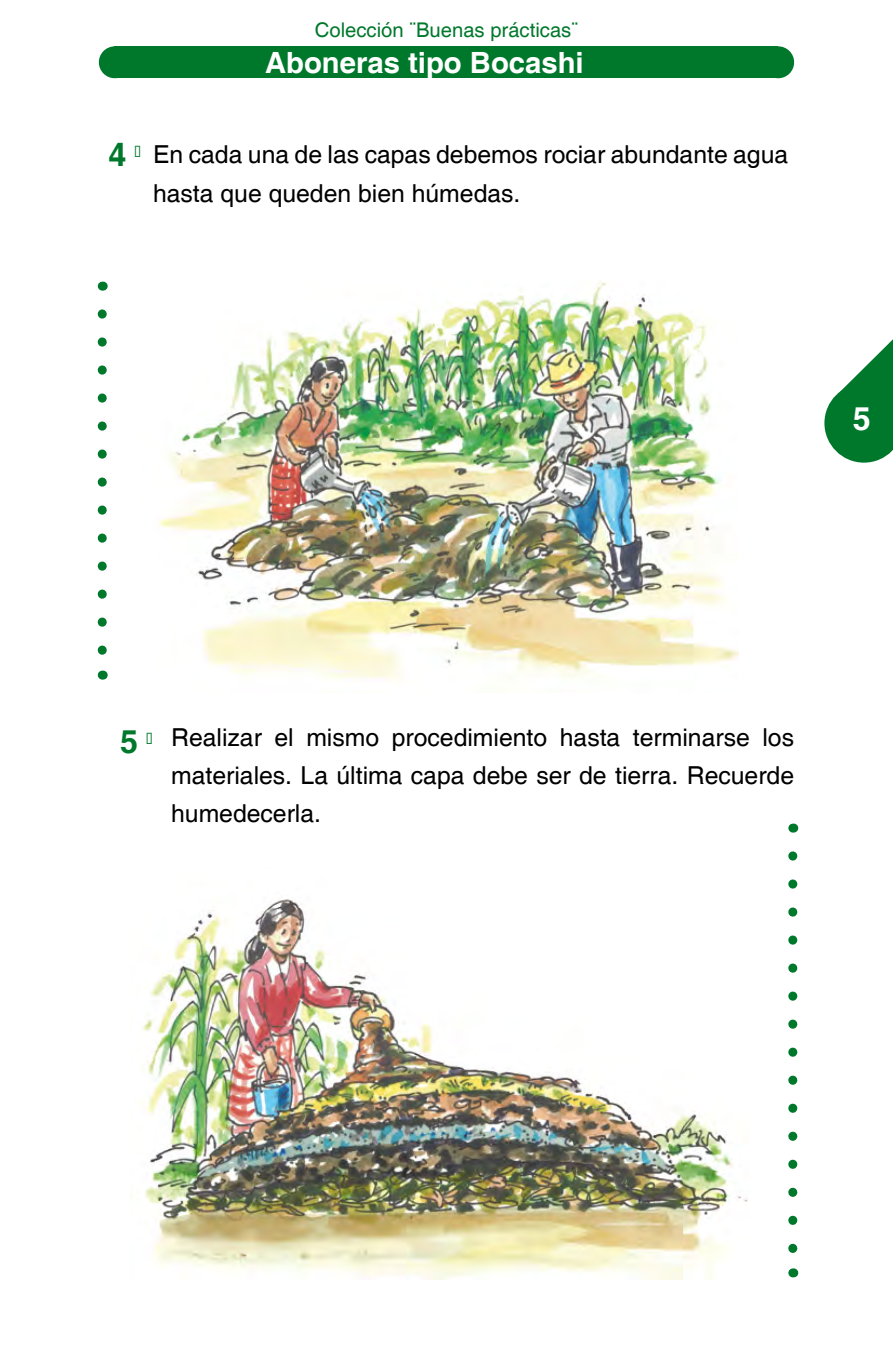
<style>
.page{position:relative;width:893px;height:1372px;background:#fff}
.page>*{position:absolute;margin:0;border:0;box-sizing:border-box;transform-origin:0 0}
.t1{font:700 32.18px "Helvetica";color:#00782c}
.t2{font:700 32.18px "Helvetica";color:#fff}
.t3{font:700 29.25px "Helvetica";color:#fff}
.t4{font:24.75px/38.2px "Helvetica";color:#000}
.t5{font:20.25px "Helvetica";color:#00782c}
</style>
<div class="page">
<svg style="left:98px;top:46px;width:19px;height:33px"></svg>
<svg style="left:776px;top:46px;width:19px;height:33px"></svg>
<div style="left:115px;top:46px;width:663px;height:32px;background:#00782c"></div>
<svg style="left:788px;top:855px;width:9px;height:398px"></svg>
<img style="left:159px;top:282px;width:579px;height:399px">
<img style="left:130px;top:899px;width:618px;height:380px">
<svg style="left:98px;top:314px;width:9px;height:341px"></svg>
<svg style="left:824px;top:339px;width:69px;height:123px"></svg>
<p class="t5" style="left:315px;top:18px;width:265px">Colección ¨Buenas prácticas¨</p>
<p class="t3" style="left:265px;top:44px;width:320px">Aboneras tipo Bocashi</p>
<h1 class="t1" style="left:108px;top:135px;width:34px">4 <sup>█</sup></h1>
<p class="t4" style="left:153px;top:136px;width:637px">En cada una de las capas debemos rociar abundante agua hasta que queden bien húmedas.</p>
<h1 class="t2" style="left:853px;top:398px;width:19px">5</h1>
<h1 class="t1" style="left:120px;top:722px;width:34px">5 <sup>█</sup></h1>
<p class="t4" style="left:171px;top:718px;width:624px;text-align:justify">Realizar el mismo procedimiento hasta terminarse los materiales. La última capa debe ser de tierra. Recuerde humedecerla.</p>
</div>
